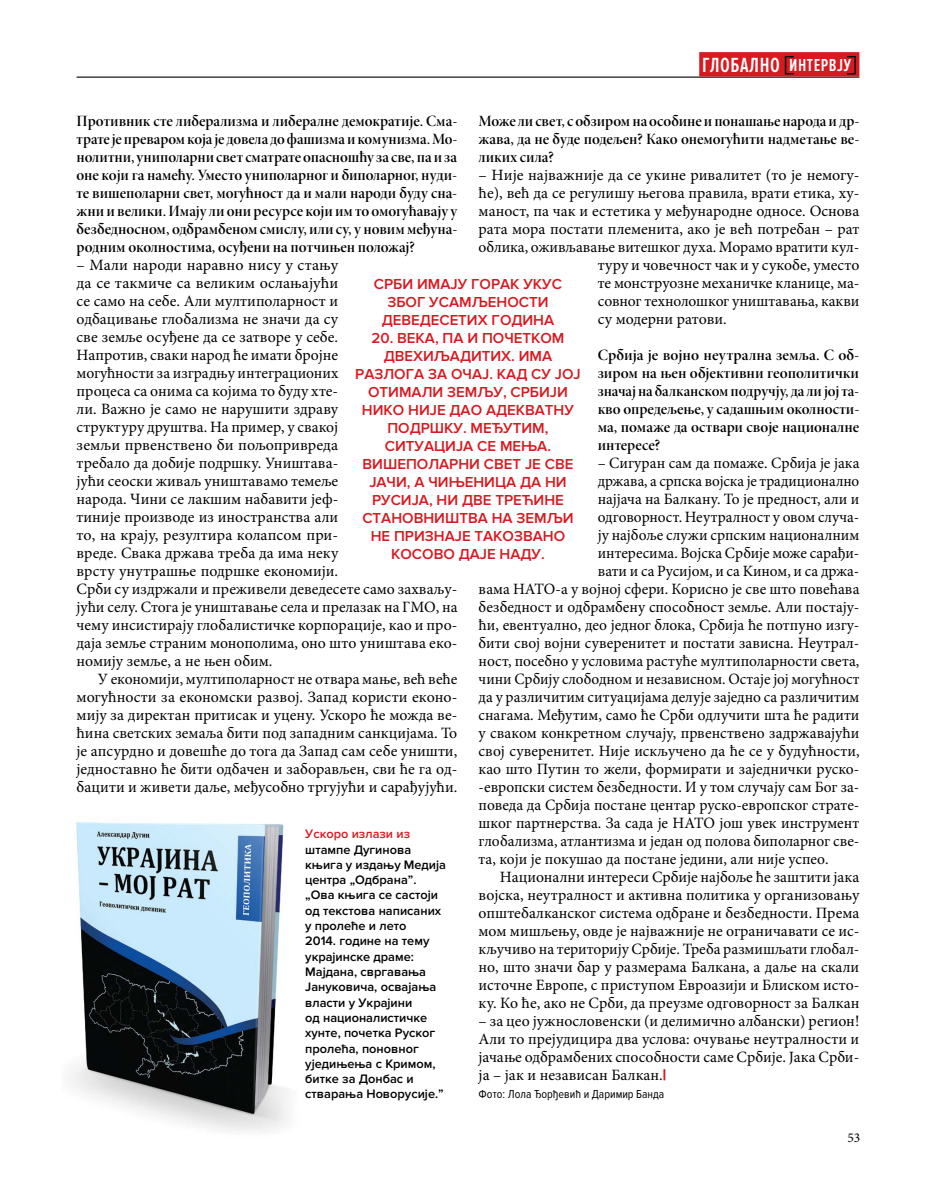
<style>
.page{position:relative;width:936px;height:1191px;background:#fff}
.page>*{position:absolute;margin:0;border:0;box-sizing:border-box;transform-origin:0 0}
.t1{font:600 21.3px "Proxima Nova Ex Cn";letter-spacing:.03em;color:#fff}
.t2{font:15.75px/18px "Minion Pro";color:#000;text-align:justify}
.t3{font:15.75px/18px "Minion Pro Semibold Disp";letter-spacing:-.005em;color:#000;text-align:justify}
.t4{font:15.75px "Minion Pro";color:#000;scale:.96 1}
.t5{font:600 15px/18px "Proxima Nova";color:#d71920;text-align:center}
.t6{font:13.5px "Minion Pro";color:#000}
.t7{font:600 12.75px/15.3px "Proxima Nova";color:#000}
.t8{font:600 12.75px "Proxima Nova";color:#d71920}
.t9{font:12px "Proxima Nova Cond";color:#000}
.s1{font-size:18px}
.s2{font-family:"Proxima Nova";font-weight:900;color:#d71920}
</style>
<div class="page">
<hr style="left:77px;top:77px;width:782px;height:1px;background:#000">
<div style="left:699px;top:52px;width:160px;height:25px;background:#d71920"></div>
<svg style="left:784px;top:56px;width:9px;height:18px"></svg>
<svg style="left:847px;top:56px;width:8px;height:18px"></svg>
<img style="left:69px;top:822px;width:220px;height:309px">
<h1 class="t1" style="left:702px;top:53px;width:151px">ГЛОБАЛНО <span class="s1">ИНТЕРВЈУ</span></h1>
<p class="t3" style="left:77px;top:112px;width:382px">Противник сте либерализма и либералне демократије. Сма&shy;трате је преваром која је довела до фашизма и комунизма. Мо&shy;нолитни, униполарни свет сматрате опасношћу за све, па и за оне који га намећу. Уместо униполарног и биполарног, нуди&shy;те вишеполарни свет, могућност да и мали народи буду сна&shy;жни и велики. Имају ли они ресурсе који им то омогућавају у безбедносном, одбрамбеном смислу, или су, у новим међуна&shy;родним околностима, осуђени на потчињен положај?</p>
<p class="t2" style="left:77px;top:256px;width:382px;text-align:left">– Мали народи наравно нису у стању<br>да се такмиче са великим ослањајући<br>се само на себе. Али мултиполарност и<br>одбацивање глобализма не значи да су<br>све земље осуђене да се затворе у себе.<br>Напротив, сваки народ ће имати бројне<br>могућности за изградњу интеграционих<br>процеса са онима са којима то буду хте-<br>ли. Важно је само не нарушити здраву<br>структуру друштва. На пример, у свакој<br>земљи првенствено би пољопривреда<br>требало да добије подршку. Уништава-<br>јући сеоски живаљ уништавамо темеље<br>народа. Чини се лакшим набавити јеф-<br>тиније производе из иностранства али<br>то, на крају, резултира колапсом при-<br>вреде. Свака држава треба да има неку<br>врсту унутрашње подршке економији.<br>Срби су издржали и преживели деведесете само захваљу&shy;јући селу. Стога је уништавање села и прелазак на ГМО, на чему инсистирају глобалистичке корпорације, као и про&shy;даја земље страним монополима, оно што уништава еко&shy;номију земље, а не њен обим.</p>
<p class="t2" style="left:77px;top:670px;width:382px;text-indent:21px">У економији, мултиполарност не отвара мање, већ веће могућности за економски развој. Запад користи еконо&shy;мију за директан притисак и уцену. Ускоро ће можда ве&shy;ћина светских земаља бити под западним санкцијама. То је апсурдно и довешће до тога да Запад сам себе уништи, једноставно ће бити одбачен и заборављен, сви ће га од&shy;бацити и живети даље, међусобно тргујући и сарађујући.</p>
<p class="t3" style="left:478px;top:112px;width:382px">Може ли свет, с обзиром на особине и понашање народа и др&shy;жава, да не буде подељен? Како онемогућити надметање ве&shy;ликих сила?</p>
<p class="t2" style="left:478px;top:166px;width:382px">– Није најважније да се укине ривалитет (то је немогу-</p>
<p class="t2" style="left:478px;top:184px;width:382px">ће), већ да се регулишу његова правила, врати етика, ху-</p>
<p class="t2" style="left:478px;top:202px;width:382px">маност, па чак и естетика у међународне односе. Основа</p>
<p class="t2" style="left:478px;top:220px;width:382px">рата мора постати племенита, ако је већ потребан – рат</p>
<p class="t2" style="left:478px;top:238px;width:382px">облика, оживљавање витешког духа. Морамо вратити кул-</p>
<p class="t2" style="left:597px;top:256px;width:263px">туру и човечност чак и у сукобе, уместо</p>
<p class="t2" style="left:597px;top:274px;width:263px">те монструозне механичке кланице, ма-</p>
<p class="t2" style="left:597px;top:292px;width:263px">совног технолошког уништавања, какви</p>
<p class="t2" style="left:597px;top:310px;width:130px">су модерни ратови.</p>
<p class="t3" style="left:597px;top:346px;width:263px">Србија је војно неутрална земља. С об&shy;зиром на њен објективни геополитички значај на балканском подручју, да ли јој та&shy;кво опредељење, у садашњим околности&shy;ма, помаже да оствари своје националне интересе?</p>
<p class="t2" style="left:597px;top:454px;width:263px">– Сигуран сам да помаже. Србија је јака</p>
<p class="t4" style="left:597px;top:470px;width:274px">држава, а српска војска је традиционално</p>
<p class="t2" style="left:597px;top:490px;width:263px">најјача на Балкану. То је предност, али и</p>
<p class="t2" style="left:597px;top:508px;width:263px">одговорност. Неутралност у овом случа-</p>
<p class="t2" style="left:597px;top:526px;width:263px">ју најбоље служи српским националним</p>
<p class="t2" style="left:597px;top:544px;width:263px">интересима. Војска Србије може сарађи-</p>
<p class="t2" style="left:597px;top:562px;width:263px">вати и са Русијом, и са Kином, и са држа-</p>
<p class="t2" style="left:478px;top:580px;width:382px">вама НАТО-а у војној сфери. Корисно је све што повећава</p>
<p class="t2" style="left:478px;top:598px;width:382px">безбедност и одбрамбену способност земље. Али постају-</p>
<p class="t2" style="left:478px;top:616px;width:382px">ћи, евентуално, део једног блока, Србија ће потпуно изгу-</p>
<p class="t2" style="left:478px;top:634px;width:382px">бити свој војни суверенитет и постати зависна. Неутрал-</p>
<p class="t2" style="left:478px;top:652px;width:382px">ност, посебно у условима растуће мултиполарности света,</p>
<p class="t2" style="left:478px;top:670px;width:382px">чини Србију слободном и независном. Остаје јој могућност</p>
<p class="t2" style="left:478px;top:688px;width:382px">да у различитим ситуацијама делује заједно са различитим</p>
<p class="t2" style="left:478px;top:706px;width:382px">снагама. Међутим, само ће Срби одлучити шта ће радити</p>
<p class="t2" style="left:478px;top:724px;width:382px">у сваком конкретном случају, првенствено задржавајући</p>
<p class="t2" style="left:478px;top:742px;width:382px">свој суверенитет. Није искључено да ће се у будућности,</p>
<p class="t2" style="left:478px;top:760px;width:382px">као што Путин то жели, формирати и заједнички руско-</p>
<p class="t2" style="left:478px;top:778px;width:382px">-европски систем безбедности. И у том случају сам Бог за-</p>
<p class="t2" style="left:478px;top:796px;width:382px">поведа да Србија постане центар руско-европског страте-</p>
<p class="t2" style="left:478px;top:814px;width:382px">шког партнерства. За сада је НАТО још увек инструмент</p>
<p class="t2" style="left:478px;top:832px;width:382px">глобализма, атлантизма и један од полова биполарног све-</p>
<p class="t2" style="left:478px;top:850px;width:351px">та, који је покушао да постане једини, али није успео.</p>
<p class="t2" style="left:500px;top:868px;width:361px">Национални интереси Србије најбоље ће заштити јака</p>
<p class="t2" style="left:478px;top:886px;width:382px">војска, неутралност и активна политика у организовању</p>
<p class="t2" style="left:478px;top:904px;width:382px">општебалканског система одбране и безбедности. Према</p>
<p class="t2" style="left:478px;top:922px;width:382px">мом мишљењу, овде је најважније не ограничавати се ис-</p>
<p class="t2" style="left:478px;top:940px;width:382px">кључиво на територију Србије. Треба размишљати глобал-</p>
<p class="t2" style="left:478px;top:958px;width:382px">но, што значи бар у размерама Балкана, а даље на скали</p>
<p class="t2" style="left:478px;top:976px;width:382px">источне Европе, с приступом Евроазији и Блиском исто-</p>
<p class="t2" style="left:478px;top:994px;width:382px">ку. Ко ће, ако не Срби, да преузме одговорност за Балкан</p>
<p class="t2" style="left:478px;top:1012px;width:382px">– за цео јужнословенски (и делимично албански) регион!<br>Али то прејудицира два услова: очување неутралности и јачање одбрамбених способности саме Србије. Јака Срби&shy;ја – јак и независан Балкан.<span class="s2">|</span></p>
<p class="t9" style="left:478px;top:1087px;width:187px">Фото: Лола Ђорђевић и Даримир Банда</p>
<p class="t5" style="left:374px;top:275px;width:190px">СРБИ ИМАЈУ ГОРАК УКУС<br>ЗБОГ УСАМЉЕНОСТИ<br>ДЕВЕДЕСЕТИХ ГОДИНА</p>
<p class="t5" style="left:355px;top:329px;width:227px">20. ВЕКА, ПА И ПОЧЕТКОМ<br>ДВЕХИЉАДИТИХ. ИМА<br>РАЗЛОГА ЗА ОЧАЈ. КАД СУ ЈОЈ<br>ОТИМАЛИ ЗЕМЉУ, СРБИЈИ<br>НИКО НИЈЕ ДАО АДЕКВАТНУ<br>ПОДРШКУ. МЕЂУТИМ,<br>СИТУАЦИЈА СЕ МЕЊА.<br>ВИШЕПОЛАРНИ СВЕТ ЈЕ СВЕ<br>ЈАЧИ, А ЧИЊЕНИЦА ДА НИ<br>РУСИЈА, НИ ДВЕ ТРЕЋИНЕ<br>СТАНОВНИШТВА НА ЗЕМЉИ<br>НЕ ПРИЗНАЈЕ ТАКОЗВАНО<br>KОСОВО ДАЈЕ НАДУ.</p>
<p class="t8" style="left:305px;top:826px;width:106px">Ускоро излази из</p>
<p class="t7" style="left:305px;top:842px;width:142px">штампе Дугинова књига у издању Медија центра „Одбрана”. „Ова књига се састоји од текстова написаних у пролеће и лето<br>2014. године на тему украјинске драме:<br>Мајдана, свргавања<br>Јануковича, освајања власти у Украјини<br>од националистичке хунте, почетка Руског пролећа, поновног уједињења с Кримом, битке за Донбас и стварања Новорусије.”</p>
<p class="t6" style="left:847px;top:1128px;width:14px">53</p>
</div>
